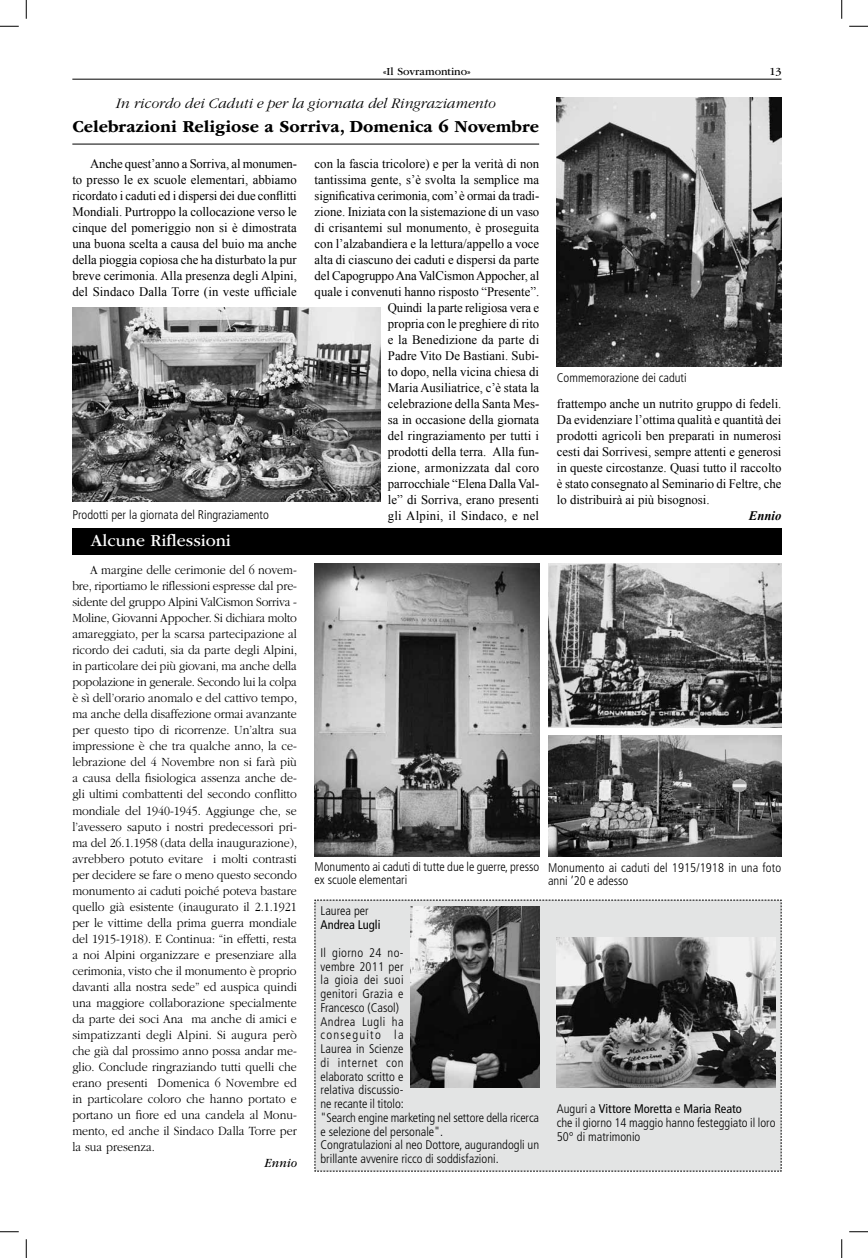
<style>
.page{position:relative;width:868px;height:1258px;background:#fff}
.page>*{position:absolute;margin:0;border:0;box-sizing:border-box;transform-origin:0 0}
.t1{font:700 17.5px "ITC Garamond Std";color:#000}
.t2{font:17.5px "ITC Garamond Std";color:#fff}
.t3{font:italic 300 15px "ITC Garamond Std";color:#000}
.t4{font:300 13px/16px "ITC Garamond Std";color:#000;text-align:justify;scale:.92 1}
.t5{font:13px/16px "Times New Roman";color:#000;text-align:justify}
.t6{font:italic 13px "ITC Garamond Std";color:#000;scale:.92 1}
.t7{font:italic 700 13px "Times New Roman";color:#000}
.t8{font:300 condensed 12.5px/13.8px "Frutiger LT Std";color:#000}
.t9{font:condensed 12.5px "Frutiger LT Std";color:#000}
.t10{font:11.25px "ITC Garamond Std";color:#000}
.s1{font-weight:400}
</style>
<div class="page">
<div style="left:72px;top:528px;width:709px;height:26px;background:#000"></div>
<div style="left:314px;top:899px;width:467px;height:272px;background:#e3e4e4"></div>
<img style="left:410px;top:906px;width:129px;height:181px">
<img style="left:557px;top:97px;width:224px;height:269px">
<img style="left:72px;top:307px;width:309px;height:194px">
<img style="left:548px;top:735px;width:233px;height:121px">
<img style="left:548px;top:563px;width:233px;height:164px">
<img style="left:314px;top:563px;width:225px;height:293px">
<img style="left:557px;top:937px;width:218px;height:150px">
<hr style="left:72px;top:144px;width:467px;height:1px;background:#000">
<hr style="left:72px;top:79px;width:709px;height:1px;background:#000">
<svg style="left:0;top:25px;width:19px;height:2px"></svg>
<svg style="left:849px;top:25px;width:18px;height:2px"></svg>
<svg style="left:0;top:1231px;width:19px;height:1px"></svg>
<svg style="left:849px;top:1231px;width:18px;height:1px"></svg>
<svg style="left:25px;top:0;width:2px;height:19px"></svg>
<svg style="left:25px;top:1239px;width:2px;height:18px"></svg>
<svg style="left:841px;top:0;width:1px;height:19px"></svg>
<svg style="left:841px;top:1239px;width:1px;height:18px"></svg>
<p class="t10" style="left:383px;top:65px;width:89px">«Il Sovramontino»</p>
<p class="t10" style="left:769px;top:65px;width:13px">13</p>
<p class="t3" style="left:116px;top:95px;width:381px">In ricordo dei Caduti e per la giornata del Ringraziamento</p>
<h1 class="t1" style="left:72px;top:116px;width:468px">Celebrazioni Religiose a Sorriva, Domenica 6 Novembre</h1>
<p class="t5" style="left:72px;top:155px;width:226px;text-indent:18px">Anche quest’anno a Sorriva, al monumen&shy;to presso le ex scuole elementari, abbiamo ricordato i caduti ed i dispersi dei due conflitti Mondiali. Purtroppo la collocazione verso le cinque del pomeriggio non si è dimostrata una buona scelta a causa del buio ma anche della pioggia copiosa che ha disturbato la pur breve cerimonia. Alla presenza degli Alpini, del Sindaco Dalla Torre (in veste ufficiale</p>
<p class="t5" style="left:314px;top:155px;width:226px;text-align:right">con la fascia tricolore) e per la verità di non tantissima gente, s’è svolta la semplice ma significativa cerimonia, com’ è ormai da tradi&shy;zione. Iniziata con la sistemazione di un vaso di crisantemi sul monumento, è proseguita con l’alzabandiera e la lettura/appello a voce alta di ciascuno dei caduti e dispersi da parte del Capogruppo Ana ValCismon Appocher, al quale i convenuti hanno risposto “Presente”.<br>Quindi la parte religiosa vera e<br>propria con le preghiere di rito<br>e la Benedizione da parte di<br>Padre Vito De Bastiani. Subi-<br>to dopo, nella vicina chiesa di<br>Maria Ausiliatrice, c’è stata la<br>celebrazione della Santa Mes-<br>sa in occasione della giornata<br>del ringraziamento per tutti i<br>prodotti della terra. Alla fun-<br>zione, armonizzata dal coro<br>parrocchiale “Elena Dalla Val-<br>le” di Sorriva, erano presenti<br>gli Alpini, il Sindaco, e nel</p>
<p class="t8" style="left:72px;top:507px;width:198px">Prodotti per la giornata del Ringraziamento</p>
<h1 class="t2" style="left:91px;top:531px;width:141px">Alcune Riflessioni</h1>
<p class="t8" style="left:557px;top:371px;width:131px">Commemorazione dei caduti</p>
<p class="t5" style="left:557px;top:395px;width:226px">frattempo anche un nutrito gruppo di fedeli.<br>Da evidenziare l’ottima qualità e quantità dei prodotti agricoli ben preparati in numerosi cesti dai Sorrivesi, sempre attenti e generosi in queste circostanze. Quasi tutto il raccolto è stato consegnato al Seminario di Feltre, che lo distribuirà ai più bisognosi.</p>
<p class="t7" style="left:748px;top:506px;width:34px">Ennio</p>
<p class="t4" style="left:72px;top:562px;width:246px;text-indent:18px">A margine delle cerimonie del 6 novem&shy;bre, riportiamo le riflessioni espresse dal pre&shy;sidente del gruppo Alpini ValCismon Sorriva - Moline, Giovanni Appocher. Si dichiara molto amareggiato, per la scarsa partecipazione al ricordo dei caduti, sia da parte degli Alpini, in particolare dei più giovani, ma anche della popolazione in generale. Secondo lui la colpa è sì dell’orario anomalo e del cattivo tempo, ma anche della disaffezione ormai avanzante per questo tipo di ricorrenze. Un’altra sua impressione è che tra qualche anno, la ce&shy;lebrazione del 4 Novembre non si farà più a causa della fisiologica assenza anche de&shy;gli ultimi combattenti del secondo conflitto mondiale del 1940-1945. Aggiunge che, se l’avessero saputo i nostri predecessori pri&shy;ma del 26.1.1958 (data della inaugurazione), avrebbero potuto evitare i molti contrasti per decidere se fare o meno questo secondo monumento ai caduti poiché poteva bastare quello già esistente (inaugurato il 2.1.1921 per le vittime della prima guerra mondiale del 1915-1918). E Continua: “in effetti, resta a noi Alpini organizzare e presenziare alla cerimonia, visto che il monumento è proprio davanti alla nostra sede” ed auspica quindi una maggiore collaborazione specialmente da parte dei soci Ana ma anche di amici e simpatizzanti degli Alpini. Si augura però che già dal prossimo anno possa andar me&shy;glio. Conclude ringraziando tutti quelli che erano presenti Domenica 6 Novembre ed in particolare coloro che hanno portato e portano un fiore ed una candela al Monu&shy;mento, ed anche il Sindaco Dalla Torre per la sua presenza.</p>
<p class="t6" style="left:264px;top:1155px;width:37px">Ennio</p>
<p class="t8" style="left:314px;top:859px;width:226px">Monumento ai caduti di tutte due le guerre, presso ex scuole elementari</p>
<p class="t8" style="left:548px;top:860px;width:235px">Monumento ai caduti del 1915/1918 in una foto anni ’20 e adesso</p>
<p class="t8" style="left:320px;top:904px;width:50px">Laurea per</p>
<p class="t9" style="left:320px;top:917px;width:61px">Andrea Lugli</p>
<p class="t8" style="left:320px;top:945px;width:220px">Il giorno 24 no-<br>vembre 2011 per<br>la gioia dei suoi<br>genitori Grazia e<br>Francesco (Casol)<br>Andrea Lugli ha<br>conseguito la<br>Laurea in Scienze<br>di internet con<br>elaborato scritto e<br>relativa discussio-<br>ne recante il titolo:<br>"Search engine marketing nel settore della ricerca e selezione del personale".<br>Congratulazioni al neo Dottore, augurandogli un brillante avvenire ricco di soddisfazioni.</p>
<p class="t8" style="left:557px;top:1102px;width:220px">Auguri a <span class="s1">Vittore Moretta</span> e <span class="s1">Maria Reato<br></span>che il giorno 14 maggio hanno festeggiato il loro<br>50° di matrimonio</p>
</div>
